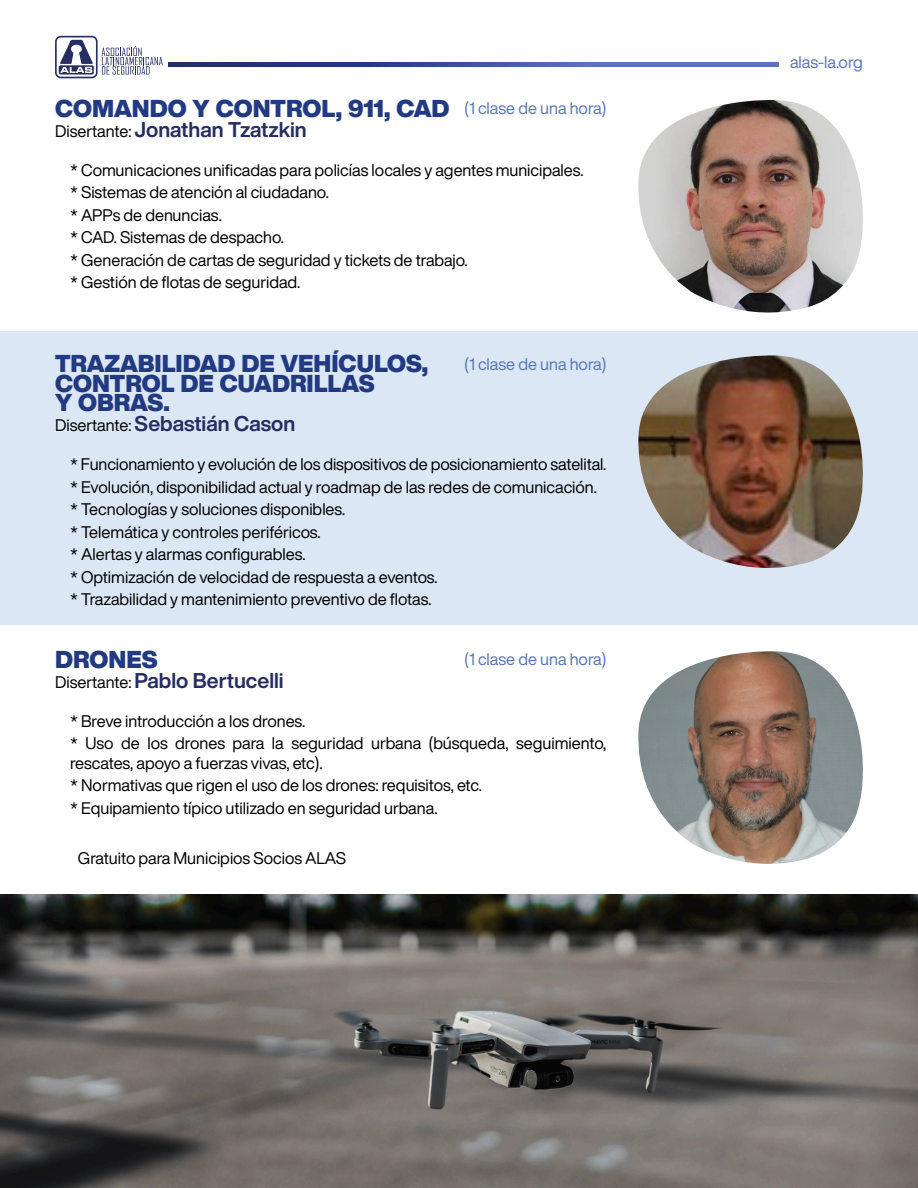
<style>
.page{position:relative;width:918px;height:1188px;background:#fff}
.page>*{position:absolute;margin:0;border:0;box-sizing:border-box;transform-origin:0 0}
.t1{font:900 24px/19.5px "Helvetica Now Display";color:#223a81}
.t2{font:700 21px "Helvetica Now Display";color:#262e61}
.t3{font:16.5px/22.5px "Helvetica Now Display";color:#000}
.t4{font:16.5px "Helvetica Now Display";color:#5977b6}
.s1{font-weight:400;font-size:16.5px;color:#000}
</style>
<div class="page">
<div style="left:0;top:331px;width:918px;height:294px;background:#dbe7f5"></div>
<img style="left:638px;top:100px;width:225px;height:213px">
<img style="left:638px;top:355px;width:225px;height:213px">
<img style="left:638px;top:651px;width:225px;height:213px">
<svg style="left:55px;top:36px;width:108px;height:42px"></svg>
<svg style="left:168px;top:62px;width:610px;height:5px;background:#3d5595"></svg>
<img style="left:0;top:894px;width:918px;height:294px">
<h1 class="t1" style="left:55px;top:99px;width:396px">COMANDO Y CONTROL, 911, CAD</h1>
<p class="t2" style="left:55px;top:115px;width:253px"><span class="s1">Disertante:</span> Jonathan Tzatzkin</p>
<p class="t3" style="left:70px;top:158px;width:515px">* Comunicaciones unificadas para policías locales y agentes municipales. * Sistemas de atención al ciudadano.<br>* APPs de denuncias.<br>* CAD. Sistemas de despacho.<br>* Generación de cartas de seguridad y tickets de trabajo.<br>* Gestión de flotas de seguridad.</p>
<p class="t4" style="left:465px;top:97px;width:143px">(1 clase de una hora)</p>
<h1 class="t1" style="left:55px;top:354px;width:375px">TRAZABILIDAD DE VEHÍCULOS,<br>CONTROL DE CUADRILLAS<br>Y OBRAS.</h1>
<p class="t2" style="left:55px;top:409px;width:242px"><span class="s1">Disertante:</span> Sebastián Cason</p>
<p class="t3" style="left:70px;top:453px;width:538px">* Funcionamiento y evolución de los dispositivos de posicionamiento satelital. * Evolución, disponibilidad actual y roadmap de las redes de comunicación. * Tecnologías y soluciones disponibles.<br>* Telemática y controles periféricos.<br>* Alertas y alarmas configurables.<br>* Optimización de velocidad de respuesta a eventos.<br>* Trazabilidad y mantenimiento preventivo de flotas.</p>
<p class="t4" style="left:465px;top:352px;width:143px">(1 clase de una hora)</p>
<h1 class="t1" style="left:55px;top:650px;width:104px">DRONES</h1>
<p class="t4" style="left:465px;top:648px;width:143px">(1 clase de una hora)</p>
<p class="t2" style="left:55px;top:666px;width:230px"><span class="s1">Disertante:</span> Pablo Bertucelli</p>
<p class="t3" style="left:70px;top:710px;width:538px">* Breve introducción a los drones.<br>* Uso de los drones para la seguridad urbana (búsqueda, seguimiento,</p>
<p class="t3" style="left:70px;top:752px;width:414px">rescates, apoyo a fuerzas vivas, etc).<br>* Normativas que rigen el uso de los drones: requisitos, etc. * Equipamiento típico utilizado en seguridad urbana.</p>
<p class="t3" style="left:78px;top:847px;width:270px">Gratuito para Municipios Socios ALAS</p>
<p class="t4" style="left:790px;top:51px;width:74px">alas-la.org</p>
</div>
